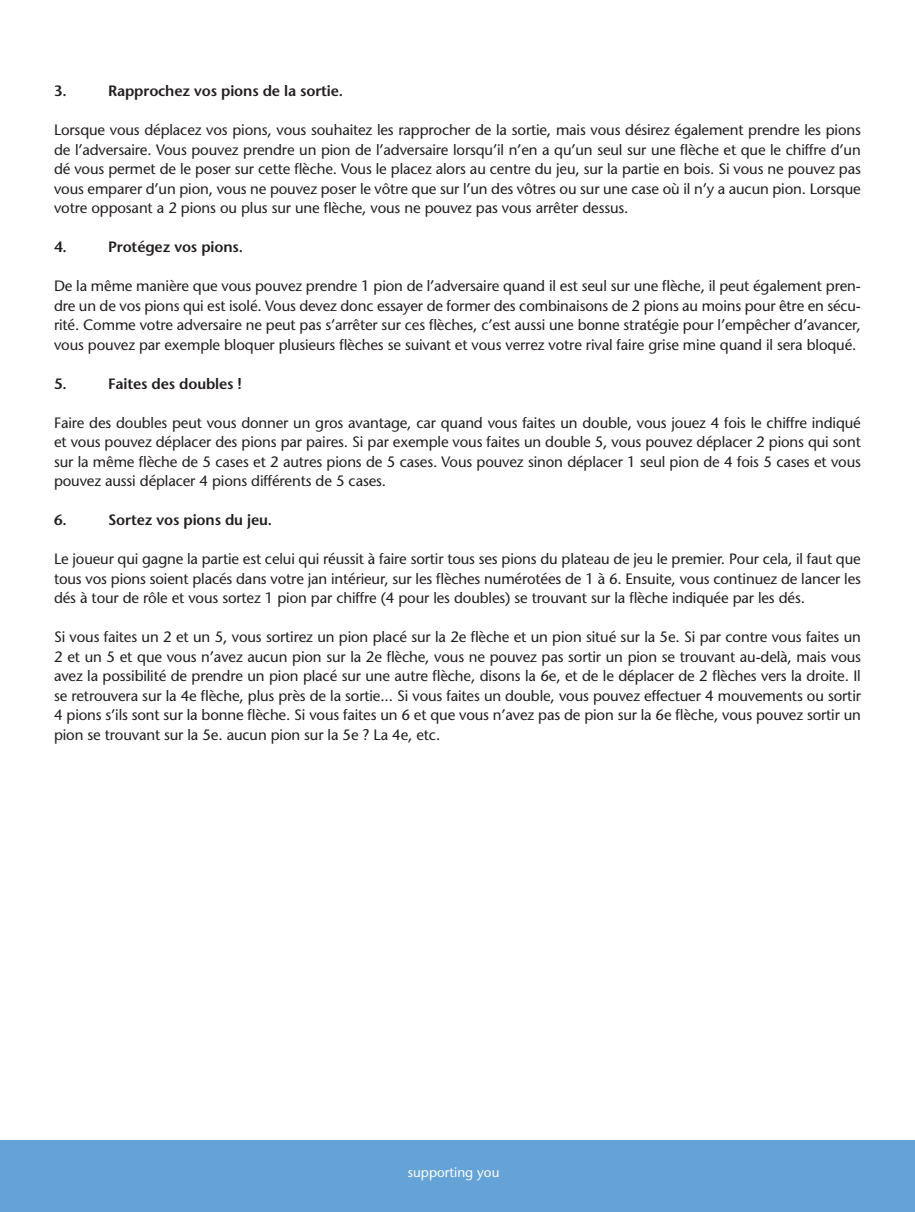
<style>
.page{position:relative;width:915px;height:1212px;background:#fff}
.page>*{position:absolute;margin:0;border:0;box-sizing:border-box;transform-origin:0 0}
.t1{font:15px/19.5px "Papyrus Sans";letter-spacing:-.01em;color:#231f20;text-align:justify}
.t2{font:600 15px "Papyrus Sans";letter-spacing:-.01em;color:#231f20}
.t3{font:13.5px "Papyrus Sans";color:#fff}
</style>
<div class="page">
<div style="left:0;top:1140px;width:914px;height:72px;background:#64a2d7"></div>
<p class="t2" style="left:54px;top:82px;width:14px">3.</p>
<p class="t2" style="left:108px;top:82px;width:236px">Rapprochez vos pions de la sortie.</p>
<p class="t1" style="left:54px;top:120px;width:808px">Lorsque vous déplacez vos pions, vous souhaitez les rapprocher de la sortie, mais vous désirez également prendre les pions de l’adversaire. Vous pouvez prendre un pion de l’adversaire lorsqu’il n’en a qu’un seul sur une flèche et que le chiffre d’un dé vous permet de le poser sur cette flèche. Vous le placez alors au centre du jeu, sur la partie en bois. Si vous ne pouvez pas vous emparer d’un pion, vous ne pouvez poser le vôtre que sur l’un des vôtres ou sur une case où il n’y a aucun pion. Lorsque votre opposant a 2 pions ou plus sur une flèche, vous ne pouvez pas vous arrêter dessus.</p>
<p class="t2" style="left:54px;top:238px;width:14px">4.</p>
<p class="t2" style="left:108px;top:238px;width:136px">Protégez vos pions.</p>
<p class="t1" style="left:54px;top:276px;width:808px">De la même manière que vous pouvez prendre 1 pion de l’adversaire quand il est seul sur une flèche, il peut également pren&shy;dre un de vos pions qui est isolé. Vous devez donc essayer de former des combinaisons de 2 pions au moins pour être en sécu&shy;rité. Comme votre adversaire ne peut pas s’arrêter sur ces flèches, c’est aussi une bonne stratégie pour l’empêcher d’avancer, vous pouvez par exemple bloquer plusieurs flèches se suivant et vous verrez votre rival faire grise mine quand il sera bloqué.</p>
<p class="t2" style="left:54px;top:374px;width:14px">5.</p>
<p class="t2" style="left:108px;top:374px;width:135px">Faites des doubles !</p>
<p class="t1" style="left:54px;top:413px;width:808px">Faire des doubles peut vous donner un gros avantage, car quand vous faites un double, vous jouez 4 fois le chiffre indiqué et vous pouvez déplacer des pions par paires. Si par exemple vous faites un double 5, vous pouvez déplacer 2 pions qui sont sur la même flèche de 5 cases et 2 autres pions de 5 cases. Vous pouvez sinon déplacer 1 seul pion de 4 fois 5 cases et vous pouvez aussi déplacer 4 pions différents de 5 cases.</p>
<p class="t2" style="left:54px;top:511px;width:14px">6.</p>
<p class="t2" style="left:108px;top:511px;width:165px">Sortez vos pions du jeu.</p>
<p class="t1" style="left:54px;top:549px;width:808px">Le joueur qui gagne la partie est celui qui réussit à faire sortir tous ses pions du plateau de jeu le premier. Pour cela, il faut que tous vos pions soient placés dans votre jan intérieur, sur les flèches numérotées de 1 à 6. Ensuite, vous continuez de lancer les dés à tour de rôle et vous sortez 1 pion par chiffre (4 pour les doubles) se trouvant sur la flèche indiquée par les dés.</p>
<p class="t1" style="left:54px;top:627px;width:808px">Si vous faites un 2 et un 5, vous sortirez un pion placé sur la 2e flèche et un pion situé sur la 5e. Si par contre vous faites un 2 et un 5 et que vous n’avez aucun pion sur la 2e flèche, vous ne pouvez pas sortir un pion se trouvant au-delà, mais vous avez la possibilité de prendre un pion placé sur une autre flèche, disons la 6e, et de le déplacer de 2 flèches vers la droite. Il se retrouvera sur la 4e flèche, plus près de la sortie... Si vous faites un double, vous pouvez effectuer 4 mouvements ou sortir 4 pions s’ils sont sur la bonne flèche. Si vous faites un 6 et que vous n’avez pas de pion sur la 6e flèche, vous pouvez sortir un pion se trouvant sur la 5e. aucun pion sur la 5e ? La 4e, etc.</p>
<p class="t3" style="left:408px;top:1164px;width:93px">supporting you</p>
</div>
